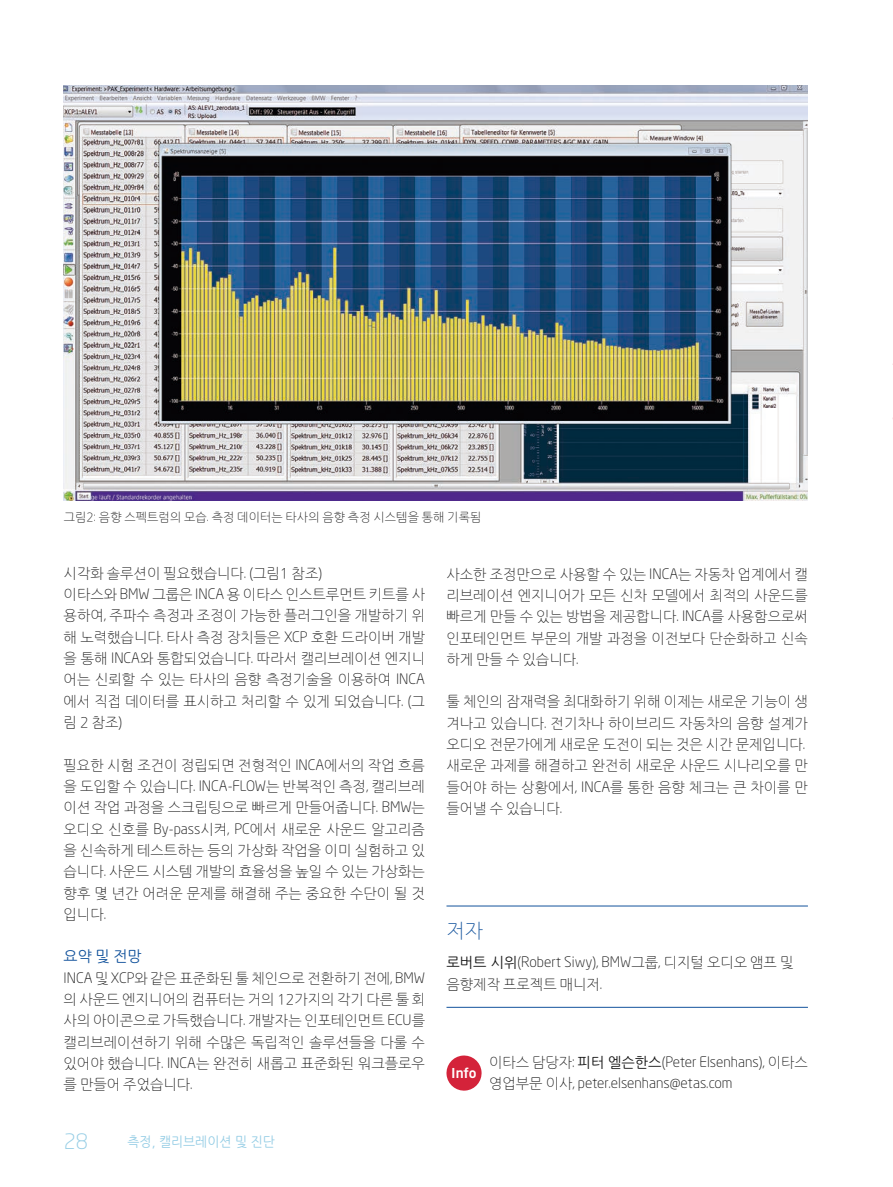
<style>
.page{position:relative;width:893px;height:1187px;background:#fff}
.page>*{position:absolute;margin:0;border:0;box-sizing:border-box;transform-origin:0 0}
.t1{font:300 21px "Neo Sans Std";color:#95cde5}
.t2{font:19.5px "Nanum Gothic OTF Light";color:#13539c}
.t3{font:15px "Nanum Gothic OTF";color:#13539c}
.t4{font:14.25px/21.3px "Nanum Gothic OTF Light";color:#151515;text-align:justify}
.t5{font:300 14.25px/21.8px "Neo Sans Std";color:#151515}
.t6{font:13.5px "Nanum Gothic OTF";color:#95cde5;scale:.95 1}
.t7{font:500 13.5px "Neo Sans Std";color:#fff}
.t8{font:12px "Nanum Gothic OTF Light";letter-spacing:.01em;color:#151515}
.s1{font-family:"Neo Sans Std";font-weight:300}
.s2{font-family:"Nanum Gothic OTF";font-weight:400}
.s3{font-family:"Nanum Gothic OTF Light";font-weight:400}
</style>
<div class="page">
<img style="left:64px;top:85px;width:744px;height:416px">
<hr style="left:446px;top:905px;width:362px;height:1px;background:#13539c">
<hr style="left:446px;top:1006px;width:362px;height:1px;background:#13539c">
<svg style="left:446px;top:1055px;width:36px;height:36px"></svg>
<p class="t8" style="left:64px;top:511px;width:419px">그림2<span class="s1">:</span> 음향 스펙트럼의 모습<span class="s1">.</span> 측정 데이터는 타사의 음향 측정 시스템을 통해 기록됨</p>
<p class="t4" style="left:64px;top:563px;width:363px;text-align:left">시각화 솔루션이 필요했습니다<span class="s1">. (</span>그림1 참조<span class="s1">)<br></span>이타스와 <span class="s1">BMW</span> 그룹은 <span class="s1">INCA</span> 용 이타스 인스트루먼트 키트를 사 용하여<span class="s1">,</span> 주파수 측정과 조정이 가능한 플러그인을 개발하기 위 해 노력했습니다<span class="s1">.</span> 타사 측정 장치들은 <span class="s1">XCP</span> 호환 드라이버 개발 을 통해 <span class="s1">INCA</span>와 통합되었습니다<span class="s1">.</span> 따라서 캘리브레이션 엔지니 어는 신뢰할 수 있는 타사의 음향 측정기술을 이용하여 <span class="s1">INCA </span>에서 직접 데이터를 표시하고 처리할 수 있게 되었습니다<span class="s1">. (</span>그 림2참조<span class="s1">)</span></p>
<p class="t4" style="left:64px;top:754px;width:363px">필요한 시험 조건이 정립되면 전형적인 <span class="s1">INCA</span>에서의 작업 흐름 을 도입할 수 있습니다<span class="s1">. INCA-FLOW</span>는 반복적인 측정<span class="s1">,</span> 캘리브레 이션 작업 과정을 스크립팅으로 빠르게 만들어줍니다<span class="s1">. BMW</span>는 오디오 신호를 <span class="s1">By-pass</span>시켜<span class="s1">, PC</span>에서 새로운 사운드 알고리즘 을 신속하게 테스트하는 등의 가상화 작업을 이미 실험하고 있 습니다<span class="s1">.</span> 사운드 시스템 개발의 효율성을 높일 수 있는 가상화는 향후 몇 년간 어려운 문제를 해결해 주는 중요한 수단이 될 것 입니다<span class="s1">.</span></p>
<p class="t3" style="left:64px;top:947px;width:79px">요약 및 전망</p>
<p class="t4" style="left:64px;top:967px;width:363px"><span class="s1">INCA</span> 및 <span class="s1">XCP</span>와 같은 표준화된 툴 체인으로 전환하기 전에<span class="s1">, BMW </span>의 사운드 엔지니어의 컴퓨터는 거의 12가지의 각기 다른 툴 회 사의 아이콘으로 가득했습니다<span class="s1">.</span> 개발자는 인포테인먼트 <span class="s1">ECU</span>를 캘리브레이션하기 위해 수많은 독립적인 솔루션들을 다룰 수 있어야 했습니다<span class="s1">. INCA</span>는 완전히 새롭고 표준화된 워크플로우 를 만들어 주었습니다<span class="s1">.</span></p>
<h1 class="t1" style="left:64px;top:1128px;width:26px">28</h1>
<p class="t6" style="left:128px;top:1133px;width:157px">측정, 캘리브레이션 및 진단</p>
<p class="t4" style="left:446px;top:563px;width:363px">사소한 조정만으로 사용할 수 있는 <span class="s1">INCA</span>는 자동차 업계에서 캘 리브레이션 엔지니어가 모든 신차 모델에서 최적의 사운드를 빠르게 만들 수 있는 방법을 제공합니다<span class="s1">. INCA</span>를 사용함으로써 인포테인먼트 부문의 개발 과정을 이전보다 단순화하고 신속 하게 만들 수 있습니다<span class="s1">.</span></p>
<p class="t4" style="left:446px;top:691px;width:363px;text-align:left">툴 체인의 잠재력을 최대화하기 위해 이제는 새로운 기능이 생 겨나고 있습니다<span class="s1">.</span> 전기차나 하이브리드 자동차의 음향 설계가 오디오 전문가에게 새로운 도전이 되는 것은 시간 문제입니다<span class="s1">. </span>새로운 과제를 해결하고 완전히 새로운 사운드 시나리오를 만 들어야 하는 상황에서<span class="s1">, INCA</span>를 통한 음향 체크는 큰 차이를 만 들어낼 수 있습니다<span class="s1">.</span></p>
<h2 class="t2" style="left:446px;top:921px;width:38px">저자</h2>
<p class="t5" style="left:446px;top:950px;width:348px"><span class="s2">로버트 시위</span>(Robert Siwy), BMW<span class="s3">그룹</span>, <span class="s3">디지털 오디오 앰프 및</span></p>
<p class="t4" style="left:446px;top:973px;width:157px">음향제작 프로젝트 매니저<span class="s1">.</span></p>
<p class="t7" style="left:452px;top:1064px;width:26px">Info</p>
<p class="t5" style="left:489px;top:1050px;width:320px"><span class="s3">이타스 담당자</span>: <span class="s2">피터 엘슨한스</span>(Peter Elsenhans), <span class="s3">이타스 영업부문 이사</span>, peter.elsenhans@etas.com</p>
</div>
